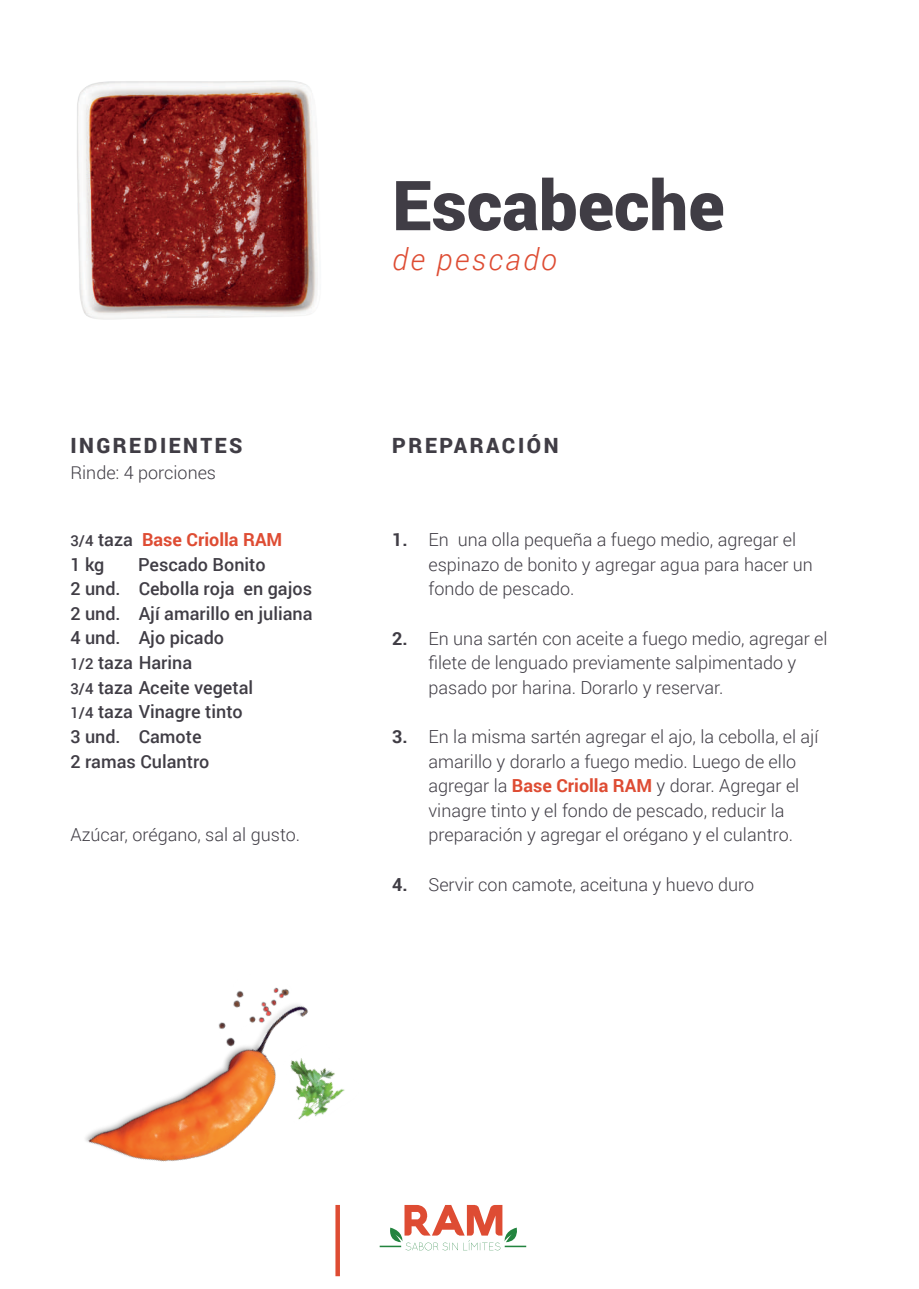
<style>
.page{position:relative;width:919px;height:1289px;background:#fff}
.page>*{position:absolute;margin:0;border:0;box-sizing:border-box;transform-origin:0 0}
.t1{font:900 69px "Roboto";color:#403d45}
.t2{font:italic 300 30px "Roboto";letter-spacing:.08em;color:#de4c33}
.t3{font:900 21px "Roboto";letter-spacing:.12em;color:#403d45}
.t4{font:300 18px/24.6px "Roboto";color:#403d45}
.t5{font:500 18px/24.6px "Roboto";color:#403d45}
.t6{font:700 18px/24.6px "Roboto";color:#de4c33}
.t7{font:700 18px "Roboto";color:#403d45}
.s1{font-weight:500;font-size:15px;color:#403d45}
.s2{font-weight:500;color:#403d45}
.s3{font-size:15px}
.s4{font-weight:700;color:#de4c33}
</style>
<div class="page">
<img style="left:85px;top:987px;width:299px;height:290px">
<img style="left:249px;top:1020px;width:129px;height:127px">
<div style="left:335px;top:1204px;width:5px;height:72px;background:#de4c33"></div>
<img style="left:77px;top:80px;width:241px;height:240px">
<div style="left:379px;top:1245px;width:22px;height:2px;border:1px solid #23843f"></div>
<div style="left:504px;top:1245px;width:22px;height:2px;border:1px solid #23843f"></div>
<svg style="left:387px;top:1205px;width:132px;height:45px"></svg>
<h1 class="t1" style="left:392px;top:157px;width:334px">Escabeche</h1>
<h2 class="t2" style="left:392px;top:239px;width:166px">de pescado</h2>
<p class="t3" style="left:70px;top:431px;width:173px">INGREDIENTES</p>
<p class="t3" style="left:392px;top:431px;width:168px">PREPARACIÓN</p>
<p class="t4" style="left:70px;top:459px;width:147px">Rinde: 4 porciones</p>
<p class="t6" style="left:70px;top:526px;width:213px"><span class="s1">3/4</span> <span class="s2">taza</span> Base Criolla RAM<br><span class="s2">1 kg</span></p>
<p class="t5" style="left:70px;top:551px;width:244px;text-indent:68px">Pescado Bonito<br>2 und. Cebolla roja en gajos<br>2 und. Ají amarillo en juliana<br>4 und. Ajo picado<br><span class="s3">1/2</span> taza Harina<br><span class="s3">3/4</span> taza Aceite vegetal<br><span class="s3">1/4</span> taza Vinagre tinto<br>3 und. Camote<br>2 ramas Culantro</p>
<p class="t4" style="left:70px;top:822px;width:231px">Azúcar, orégano, sal al gusto.</p>
<p class="t7" style="left:392px;top:527px;width:17px">1.</p>
<p class="t7" style="left:392px;top:625px;width:17px">2.</p>
<p class="t7" style="left:392px;top:724px;width:17px">3.</p>
<p class="t7" style="left:392px;top:871px;width:17px">4.</p>
<p class="t4" style="left:428px;top:526px;width:386px">En una olla pequeña a fuego medio, agregar el espinazo de bonito y agregar agua para hacer un fondo de pescado.</p>
<p class="t4" style="left:428px;top:625px;width:400px">En una sartén con aceite a fuego medio, agregar el filete de lenguado previamente salpimentado y pasado por harina. Dorarlo y reservar.</p>
<p class="t4" style="left:428px;top:723px;width:391px">En la misma sartén agregar el ajo, la cebolla, el ají amarillo y dorarlo a fuego medio. Luego de ello agregar la <span class="s4">Base Criolla RAM</span> y dorar. Agregar el vinagre tinto y el fondo de pescado, reducir la preparación y agregar el orégano y el culantro.</p>
<p class="t4" style="left:428px;top:871px;width:327px">Servir con camote, aceituna y huevo duro</p>
</div>
